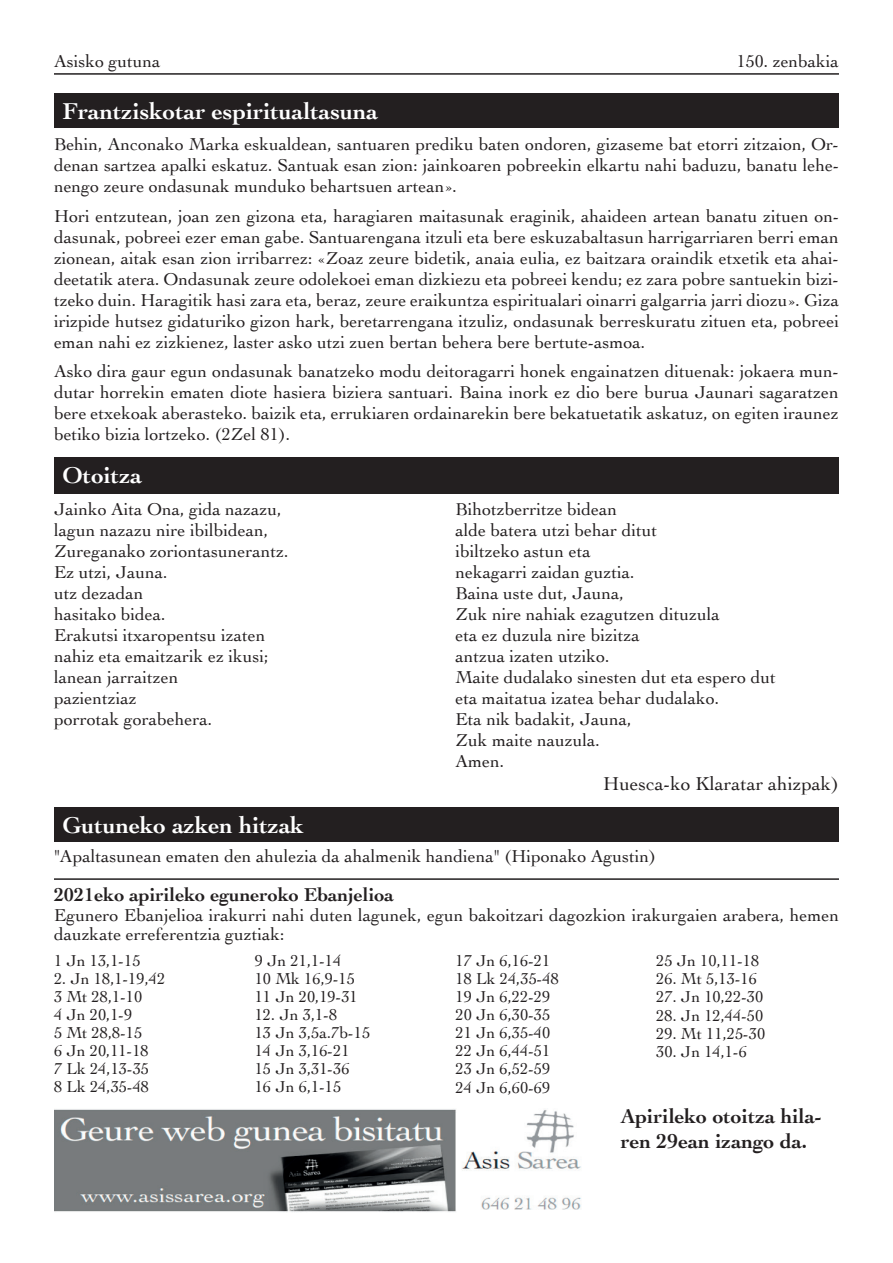
<style>
.page{position:relative;width:893px;height:1263px;background:#fff}
.page>*{position:absolute;margin:0;border:0;box-sizing:border-box;transform-origin:0 0}
.t1{font:700 24px "Cochin";color:#fff}
.t2{font:700 21px/25.2px "Cochin";color:#231f20}
.t3{font:700 19.5px "Cochin";color:#231f20}
.t4{font:19.5px "Cochin";color:#231f20}
.t5{font:18px/21px "Cochin";color:#231f20;text-align:justify}
.t6{font:16.5px/18px "Cochin";color:#231f20}
</style>
<div class="page">
<hr style="left:54px;top:73px;width:785px;height:2px;background:#231f20">
<div style="left:54px;top:93px;width:785px;height:35px;background:#231f20"></div>
<div style="left:54px;top:457px;width:785px;height:37px;background:#231f20"></div>
<div style="left:54px;top:807px;width:785px;height:35px;background:#231f20"></div>
<img style="left:54px;top:1109px;width:527px;height:103px">
<hr style="left:54px;top:878px;width:785px;height:2px;background:#231f20">
<p class="t5" style="left:54px;top:50px;width:108px">Asisko gutuna</p>
<h1 class="t1" style="left:63px;top:95px;width:317px">Frantziskotar espiritualtasuna</h1>
<p class="t5" style="left:737px;top:50px;width:104px">150. zenbakia</p>
<p class="t5" style="left:54px;top:133px;width:786px">Behin, Anconako Marka eskualdean, santuaren prediku baten ondoren, gizaseme bat etorri zitzaion, Or&shy;denan sartzea apalki eskatuz. Santuak esan zion: jainkoaren pobreekin elkartu nahi baduzu, banatu lehe&shy;nengo zeure ondasunak munduko behartsuen artean».</p>
<p class="t5" style="left:54px;top:204px;width:786px">Hori entzutean, joan zen gizona eta, haragiaren maitasunak eraginik, ahaideen artean banatu zituen on&shy;dasunak, pobreei ezer eman gabe. Santuarengana itzuli eta bere eskuzabaltasun harrigarriaren berri eman zionean, aitak esan zion irribarrez: «Zoaz zeure bidetik, anaia eulia, ez baitzara oraindik etxetik eta ahai&shy;deetatik atera. Ondasunak zeure odolekoei eman dizkiezu eta pobreei kendu; ez zara pobre santuekin bizi&shy;tzeko duin. Haragitik hasi zara eta, beraz, zeure eraikuntza espiritualari oinarri galgarria jarri diozu». Giza irizpide hutsez gidaturiko gizon hark, beretarrengana itzuliz, ondasunak berreskuratu zituen eta, pobreei eman nahi ez zizkienez, laster asko utzi zuen bertan behera bere bertute-asmoa.</p>
<p class="t5" style="left:54px;top:360px;width:786px">Asko dira gaur egun ondasunak banatzeko modu deitoragarri honek engainatzen dituenak: jokaera mun&shy;dutar horrekin ematen diote hasiera biziera santuari. Baina inork ez dio bere burua Jaunari sagaratzen bere etxekoak aberasteko. baizik eta, errukiaren ordainarekin bere bekatuetatik askatuz, on egiten iraunez betiko bizia lortzeko. (2Zel 81).</p>
<h1 class="t1" style="left:63px;top:458px;width:81px">Otoitza</h1>
<p class="t5" style="left:54px;top:498px;width:236px;text-align:left">Jainko Aita Ona, gida nazazu, lagun nazazu nire ibilbidean,<br>Zureganako zoriontasunerantz.<br>Ez utzi, Jauna.<br>utz dezadan<br>hasitako bidea.<br>Erakutsi itxaropentsu izaten nahiz eta emaitzarik ez ikusi; lanean jarraitzen<br>pazientziaz<br>porrotak gorabehera.</p>
<p class="t5" style="left:455px;top:498px;width:322px;text-align:left">Bihotzberritze bidean<br>alde batera utzi behar ditut<br>ibiltzeko astun eta<br>nekagarri zaidan guztia.<br>Baina uste dut, Jauna,<br>Zuk nire nahiak ezagutzen dituzula<br>eta ez duzula nire bizitza<br>antzua izaten utziko.<br>Maite dudalako sinesten dut eta espero dut eta maitatua izatea behar dudalako.<br>Eta nik badakit, Jauna,<br>Zuk maite nauzula.<br>Amen.</p>
<p class="t4" style="left:603px;top:770px;width:237px">Huesca-ko Klaratar ahizpak)</p>
<h1 class="t1" style="left:63px;top:809px;width:243px">Gutuneko azken hitzak</h1>
<p class="t5" style="left:54px;top:845px;width:604px">"Apaltasunean ematen den ahulezia da ahalmenik handiena" (Hiponako Agustin)</p>
<p class="t3" style="left:54px;top:882px;width:341px">2021eko apirileko eguneroko Ebanjelioa</p>
<p class="t5" style="left:54px;top:904px;width:786px;line-height:19.5px">Egunero Ebanjelioa irakurri nahi duten lagunek, egun bakoitzari dagozkion irakurgaien arabera, hemen dauzkate erreferentzia guztiak:</p>
<p class="t6" style="left:54px;top:951px;width:88px">1 Jn 13,1-15</p>
<p class="t6" style="left:54px;top:969px;width:113px">2. Jn 18,1-19,42<br>3 Mt 28,1-10<br>4 Jn 20,1-9<br>5 Mt 28,8-15<br>6 Jn 20,11-18<br>7 Lk 24,13-35<br>8 Lk 24,35-48</p>
<p class="t6" style="left:255px;top:951px;width:105px">9 Jn 21,1-14<br>10 Mk 16,9-15<br>11 Jn 20,19-31</p>
<p class="t6" style="left:255px;top:1005px;width:117px">12. Jn 3,1-8<br>13 Jn 3,5a.7b-15<br>14 Jn 3,16-21<br>15 Jn 3,31-36<br>16 Jn 6,1-15</p>
<p class="t6" style="left:455px;top:951px;width:105px">17 Jn 6,16-21<br>18 Lk 24,35-48<br>19 Jn 6,22-29<br>20 Jn 6,30-35<br>21 Jn 6,35-40<br>22 Jn 6,44-51<br>23 Jn 6,52-59<br>24 Jn 6,60-69</p>
<p class="t6" style="left:656px;top:951px;width:105px">25 Jn 10,11-18</p>
<p class="t6" style="left:656px;top:969px;width:102px">26. Mt 5,13-16</p>
<p class="t6" style="left:656px;top:987px;width:109px">27. Jn 10,22-30</p>
<p class="t6" style="left:656px;top:1005px;width:109px">28. Jn 12,44-50</p>
<p class="t6" style="left:656px;top:1023px;width:111px">29. Mt 11,25-30</p>
<p class="t6" style="left:656px;top:1041px;width:92px">30. Jn 14,1-6</p>
<p class="t2" style="left:621px;top:1102px;width:203px">Apirileko otoitza hila&shy;ren 29ean izango da.</p>
</div>
